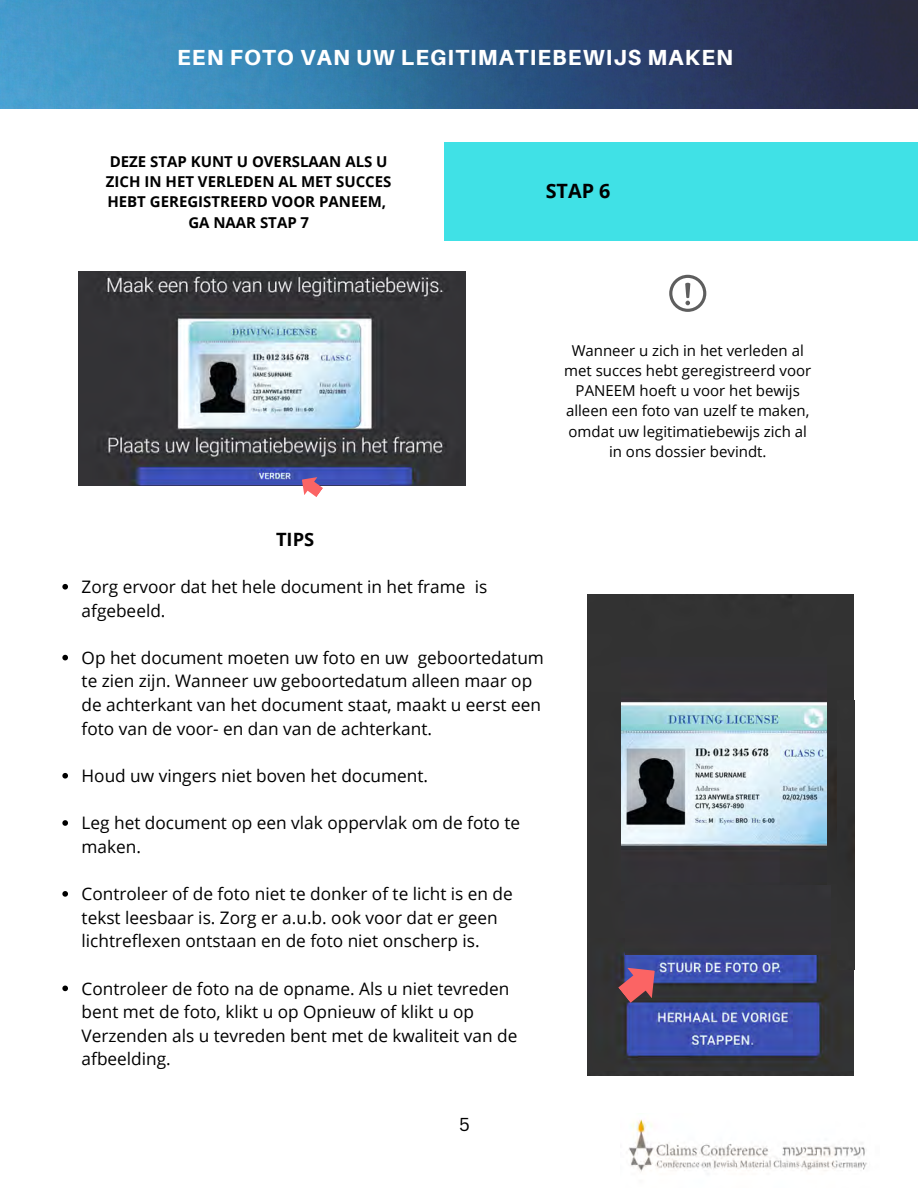
<style>
.page{position:relative;width:918px;height:1188px;background:#fff}
.page>*{position:absolute;margin:0;border:0;box-sizing:border-box;transform-origin:0 0}
.t1{font:800 21.9px "Aileron";letter-spacing:.05em;color:#fff}
.t2{font:700 19.8px "Open Sans";color:#000}
.t3{font:700 18.3px "Open Sans";color:#000}
.t4{font:18.15px "Canva Sans";color:#000}
.t5{font:17.25px/23.7px "Open Sans";color:#000}
.t6{font:15px/20.2px "Open Sans";color:#000;text-align:center}
.t7{font:700 15px/20.2px "Open Sans";color:#000}
</style>
<div class="page">
<img style="left:628px;top:1119px;width:239px;height:53px">
<img style="left:0;top:0;width:918px;height:108px">
<img style="left:79px;top:271px;width:387px;height:215px">
<svg style="left:302px;top:477px;width:21px;height:20px"></svg>
<div style="left:587px;top:595px;width:267px;height:480px;background:#323232"></div>
<img style="left:622px;top:658px;width:204px;height:243px">
<img style="left:587px;top:938px;width:267px;height:133px">
<svg style="left:618px;top:968px;width:37px;height:35px"></svg>
<div style="left:837px;top:700px;width:17px;height:269px;background:#313131"></div>
<div style="left:626px;top:885px;width:205px;height:70px;background:#333235"></div>
<svg style="left:669px;top:275px;width:37px;height:37px"></svg>
<div style="left:444px;top:143px;width:474px;height:98px;background:#40e1e6"></div>
<svg style="left:62px;top:584px;width:6px;height:6px"></svg>
<svg style="left:62px;top:655px;width:6px;height:5px"></svg>
<svg style="left:62px;top:773px;width:6px;height:6px"></svg>
<svg style="left:62px;top:820px;width:6px;height:6px"></svg>
<svg style="left:62px;top:891px;width:6px;height:6px"></svg>
<svg style="left:62px;top:986px;width:6px;height:5px"></svg>
<p class="t1" style="left:177px;top:44px;width:557px">EEN FOTO VAN UW LEGITIMATIEBEWIJS MAKEN</p>
<p class="t7" style="left:106px;top:151px;width:287px">DEZE STAP KUNT U OVERSLAAN ALS U<br>ZICH IN HET VERLEDEN AL MET SUCCES<br>HEBT GEREGISTREERD VOOR PANEEM,</p>
<p class="t7" style="left:188px;top:212px;width:122px">GA NAAR STAP 7</p>
<p class="t3" style="left:276px;top:526px;width:40px">TIPS</p>
<p class="t2" style="left:546px;top:177px;width:66px">STAP 6</p>
<p class="t6" style="left:564px;top:340px;width:249px">Wanneer u zich in het verleden al met succes hebt geregistreerd voor<br>PANEEM hoeft u voor het bewijs alleen een foto van uzelf te maken, omdat uw legitimatiebewijs zich al in ons dossier bevindt.</p>
<p class="t5" style="left:82px;top:574px;width:407px">Zorg ervoor dat het hele document in het frame is afgebeeld.</p>
<p class="t5" style="left:82px;top:645px;width:464px">Op het document moeten uw foto en uw geboortedatum te zien zijn. Wanneer uw geboortedatum alleen maar op de achterkant van het document staat, maakt u eerst een foto van de voor- en dan van de achterkant.</p>
<p class="t5" style="left:82px;top:763px;width:348px">Houd uw vingers niet boven het document.</p>
<p class="t5" style="left:82px;top:811px;width:440px">Leg het document op een vlak oppervlak om de foto te maken.</p>
<p class="t5" style="left:82px;top:882px;width:433px">Controleer of de foto niet te donker of te licht is en de tekst leesbaar is. Zorg er a.u.b. ook voor dat er geen lichtreflexen ontstaan en de foto niet onscherp is.</p>
<p class="t5" style="left:82px;top:976px;width:437px">Controleer de foto na de opname. Als u niet tevreden bent met de foto, klikt u op Opnieuw of klikt u op Verzenden als u tevreden bent met de kwaliteit van de afbeelding.</p>
<p class="t4" style="left:459px;top:1111px;width:12px">5</p>
</div>
